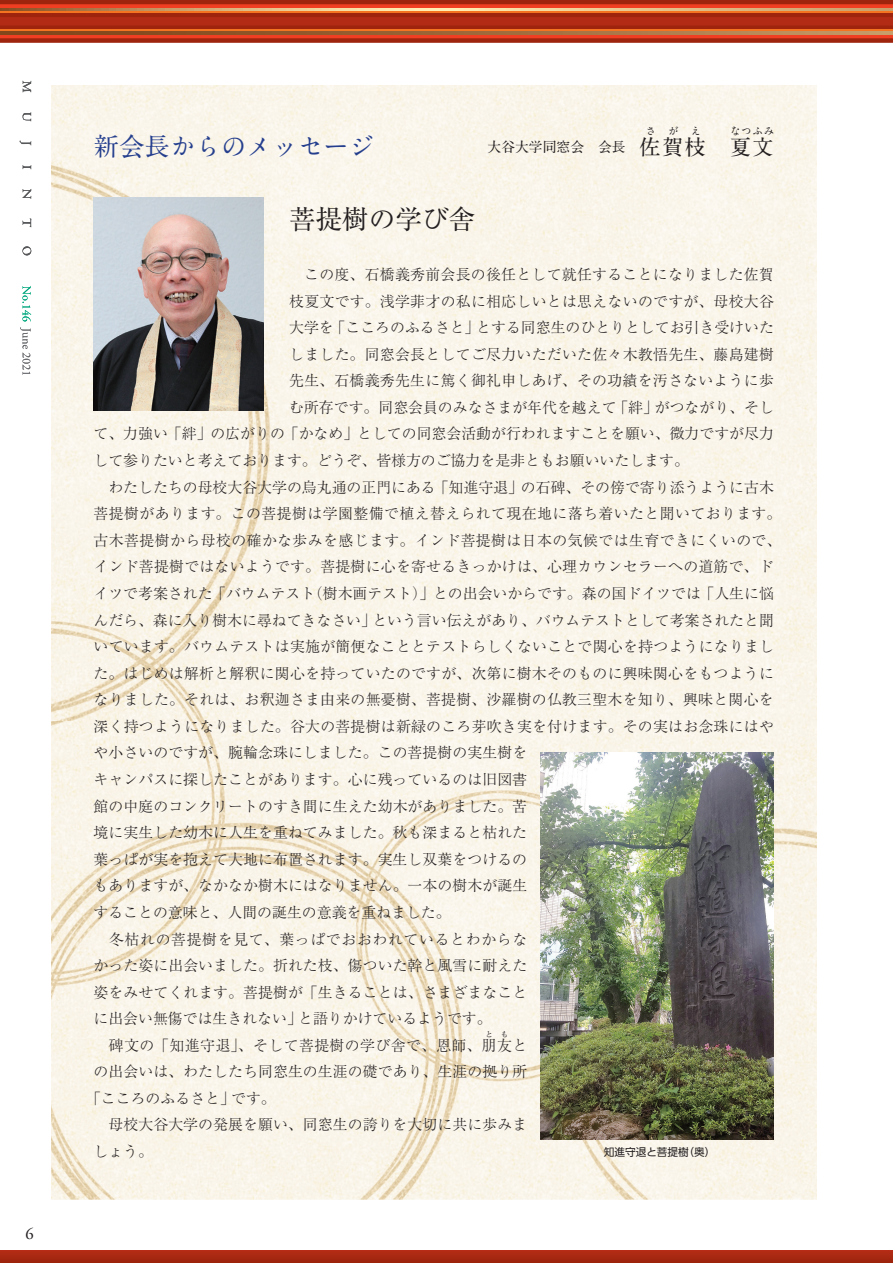
<style>
.page{position:relative;width:893px;height:1263px;background:#fff}
.page>*{position:absolute;margin:0;border:0;box-sizing:border-box;transform-origin:0 0}
.t1{font:26.55px "Ryumin Pr 6 N";color:#231f20}
.t2{font:700 25.5px "A1 Mincho Std";color:#253f8e}
.t3{font:700 21.3px "A1 Mincho Std";color:#231f20}
.t4{font:16.5px "Adobe Garamond Pro";color:#231f20}
.t5{font:300 14.85px "Ryumin Pr 6 N";letter-spacing:.005em;color:#231f20}
.t6{font:300 14.85px "Ryumin Pr 6 N";letter-spacing:.03em;color:#231f20}
.t7{font:300 14.85px "Ryumin Pr 6 N";letter-spacing:.045em;color:#231f20}
.t8{font:700 13.8px "A1 Mincho Std";color:#231f20}
.t9{font:10.65px "UD Shin Go Pr 6 N";color:#231f20}
.t10{font:700 10.65px "A1 Mincho Std";color:#231f20}
.t11{font:300 7.5px "Ryumin Pr 6 N";color:#231f20}
.s1{font-size:23.4px}
.s2{font-size:23.4px;color:#253f8e}
.s3{font-size:21.3px}
</style>
<div class="page">
<div style="left:0;top:4px;width:893px;height:5px;background:#ef3e22"></div>
<hr style="left:0;top:17px;width:893px;height:4px;background:#b22b14">
<hr style="left:0;top:13px;width:893px;height:4px;background:#9e240d">
<hr style="left:0;top:0;width:893px;height:4px;background:#9e240d">
<hr style="left:0;top:11px;width:893px;height:2px;background:#f47321">
<svg style="left:0;top:9px;width:893px;height:2px;background:#d9b781"></svg>
<svg style="left:0;top:34px;width:893px;height:4px;background:#da4828"></svg>
<div style="left:0;top:21px;width:893px;height:5px;background:#b22b14"></div>
<svg style="left:0;top:26px;width:893px;height:4px;background:#b33712"></svg>
<div style="left:0;top:38px;width:893px;height:5px;background:#9e240d"></div>
<hr style="left:0;top:30px;width:893px;height:2px;background:#f47321">
<svg style="left:0;top:32px;width:893px;height:2px;background:#9e693a"></svg>
<svg style="left:23px;top:81px;width:8px;height:11px"></svg>
<svg style="left:23px;top:112px;width:8px;height:9px"></svg>
<svg style="left:20px;top:141px;width:11px;height:4px"></svg>
<svg style="left:23px;top:165px;width:8px;height:4px"></svg>
<svg style="left:23px;top:189px;width:8px;height:10px"></svg>
<svg style="left:23px;top:218px;width:8px;height:9px"></svg>
<svg style="left:22px;top:246px;width:9px;height:9px"></svg>
<div style="left:0;top:1250px;width:893px;height:13px;background:#a92811"></div>
<svg style="left:22px;top:286px;width:9px;height:35px"></svg>
<svg style="left:20px;top:327px;width:11px;height:48px"></svg>
<img style="left:51px;top:85px;width:765px;height:1114px">
<img style="left:94px;top:198px;width:170px;height:212px">
<img style="left:540px;top:753px;width:234px;height:387px">
<p class="t4" style="left:26px;top:1223px;width:10px">6</p>
<p class="t10" style="left:668px;top:122px;width:12px">が</p>
<p class="t10" style="left:691px;top:122px;width:12px">え</p>
<p class="t10" style="left:645px;top:122px;width:12px">さ</p>
<h2 class="t2" style="left:94px;top:126px;width:338px">新会長からのメッセージ<span class="s1">　　</span></h2>
<p class="t8" style="left:472px;top:136px;width:191px"><span class="s2">　</span>大谷大学同窓会　会長　<span class="s3">佐</span></p>
<h3 class="t3" style="left:662px;top:129px;width:45px">賀枝</h3>
<p class="t10" style="left:730px;top:122px;width:46px">なつふみ</p>
<h3 class="t3" style="left:730px;top:129px;width:45px">夏文</h3>
<h1 class="t1" style="left:289px;top:198px;width:188px">菩提樹の学び舎</h1>
<p class="t5" style="left:289px;top:263px;width:486px">　この度、石橋義秀前会長の後任として就任することになりました佐賀</p>
<p class="t5" style="left:289px;top:289px;width:486px">枝夏文です。浅学菲才の私に相応しいとは思えないのですが、母校大谷</p>
<p class="t5" style="left:289px;top:316px;width:486px">大学を「こころのふるさと」とする同窓生のひとりとしてお引き受けいた</p>
<p class="t5" style="left:289px;top:342px;width:486px">しました。同窓会長としてご尽力いただいた佐々木教悟先生、藤島建樹</p>
<p class="t5" style="left:289px;top:369px;width:486px">先生、石橋義秀先生に篤く御礼申しあげ、その功績を汚さないように歩</p>
<p class="t5" style="left:289px;top:396px;width:486px">む所存です。同窓会員のみなさまが年代を越えて「絆」がつながり、そし</p>
<p class="t5" style="left:94px;top:422px;width:682px">て、力強い「絆」の広がりの「かなめ」としての同窓会活動が行われますことを願い、微力ですが尽力</p>
<p class="t5" style="left:94px;top:449px;width:597px">して参りたいと考えております。どうぞ、皆様方のご協力を是非ともお願いいたします。</p>
<p class="t5" style="left:94px;top:475px;width:682px">　わたしたちの母校大谷大学の烏丸通の正門にある「知進守退」の石碑、その傍で寄り添うように古木</p>
<p class="t6" style="left:94px;top:502px;width:689px">菩提樹があります。この菩提樹は学園整備で植え替えられて現在地に落ち着いたと聞いております。</p>
<p class="t6" style="left:94px;top:528px;width:689px">古木菩提樹から母校の確かな歩みを感じます。インド菩提樹は日本の気候では生育できにくいので、</p>
<p class="t5" style="left:94px;top:555px;width:682px">インド菩提樹ではないようです。菩提樹に心を寄せるきっかけは、心理カウンセラーへの道筋で、ド</p>
<p class="t5" style="left:94px;top:582px;width:682px">イツで考案された「バウムテスト（樹木画テスト）」との出会いからです。森の国ドイツでは「人生に悩</p>
<p class="t5" style="left:94px;top:608px;width:682px">んだら、森に入り樹木に尋ねてきなさい」という言い伝えがあり、バウムテストとして考案されたと聞</p>
<p class="t5" style="left:94px;top:635px;width:682px">いています。バウムテストは実施が簡便なこととテストらしくないことで関心を持つようになりまし</p>
<p class="t5" style="left:94px;top:661px;width:682px">た。はじめは解析と解釈に関心を持っていたのですが、次第に樹木そのものに興味関心をもつように</p>
<p class="t5" style="left:94px;top:688px;width:682px">なりました。それは、お釈迦さま由来の無憂樹、菩提樹、沙羅樹の仏教三聖木を知り、興味と関心を</p>
<p class="t5" style="left:94px;top:715px;width:682px">深く持つようになりました。谷大の菩提樹は新緑のころ芽吹き実を付けます。その実はお念珠にはや</p>
<p class="t5" style="left:94px;top:741px;width:435px">や小さいのですが、腕輪念珠にしました。この菩提樹の実生樹を</p>
<p class="t5" style="left:94px;top:768px;width:435px">キャンパスに探したことがあります。心に残っているのは旧図書</p>
<p class="t5" style="left:94px;top:794px;width:435px">館の中庭のコンクリートのすき間に生えた幼木がありました。苦</p>
<p class="t5" style="left:94px;top:821px;width:435px">境に実生した幼木に人生を重ねてみました。秋も深まると枯れた</p>
<p class="t5" style="left:94px;top:847px;width:435px">葉っぱが実を抱えて大地に布置されます。実生し双葉をつけるの</p>
<p class="t5" style="left:94px;top:874px;width:435px">もありますが、なかなか樹木にはなりません。一本の樹木が誕生</p>
<p class="t5" style="left:94px;top:901px;width:359px">することの意味と、人間の誕生の意義を重ねました。</p>
<p class="t7" style="left:94px;top:927px;width:435px">　冬枯れの菩提樹を見て、葉っぱでおおわれているとわからな</p>
<p class="t5" style="left:94px;top:954px;width:435px">かった姿に出会いました。折れた枝、傷ついた幹と風雪に耐えた</p>
<p class="t5" style="left:94px;top:980px;width:435px">姿をみせてくれます。菩提樹が「生きることは、さまざまなこと</p>
<p class="t5" style="left:94px;top:1007px;width:400px">に出会い無傷では生きれない」と語りかけているようです。</p>
<p class="t6" style="left:94px;top:1033px;width:435px">　碑文の「知進守退」、そして菩提樹の学び舎で、恩師、朋友と</p>
<p class="t11" style="left:485px;top:1028px;width:9px">と</p>
<p class="t11" style="left:501px;top:1028px;width:9px">も</p>
<p class="t5" style="left:94px;top:1060px;width:435px">の出会いは、わたしたち同窓生の生涯の礎であり、生涯の拠り所</p>
<p class="t5" style="left:86px;top:1087px;width:191px">「こころのふるさと」です。</p>
<p class="t5" style="left:94px;top:1113px;width:435px">　母校大谷大学の発展を願い、同窓生の誇りを大切に共に歩みま</p>
<p class="t5" style="left:94px;top:1140px;width:61px">しょう。</p>
<p class="t9" style="left:604px;top:1144px;width:113px">知進守退と菩提樹（奥）</p>
</div>
